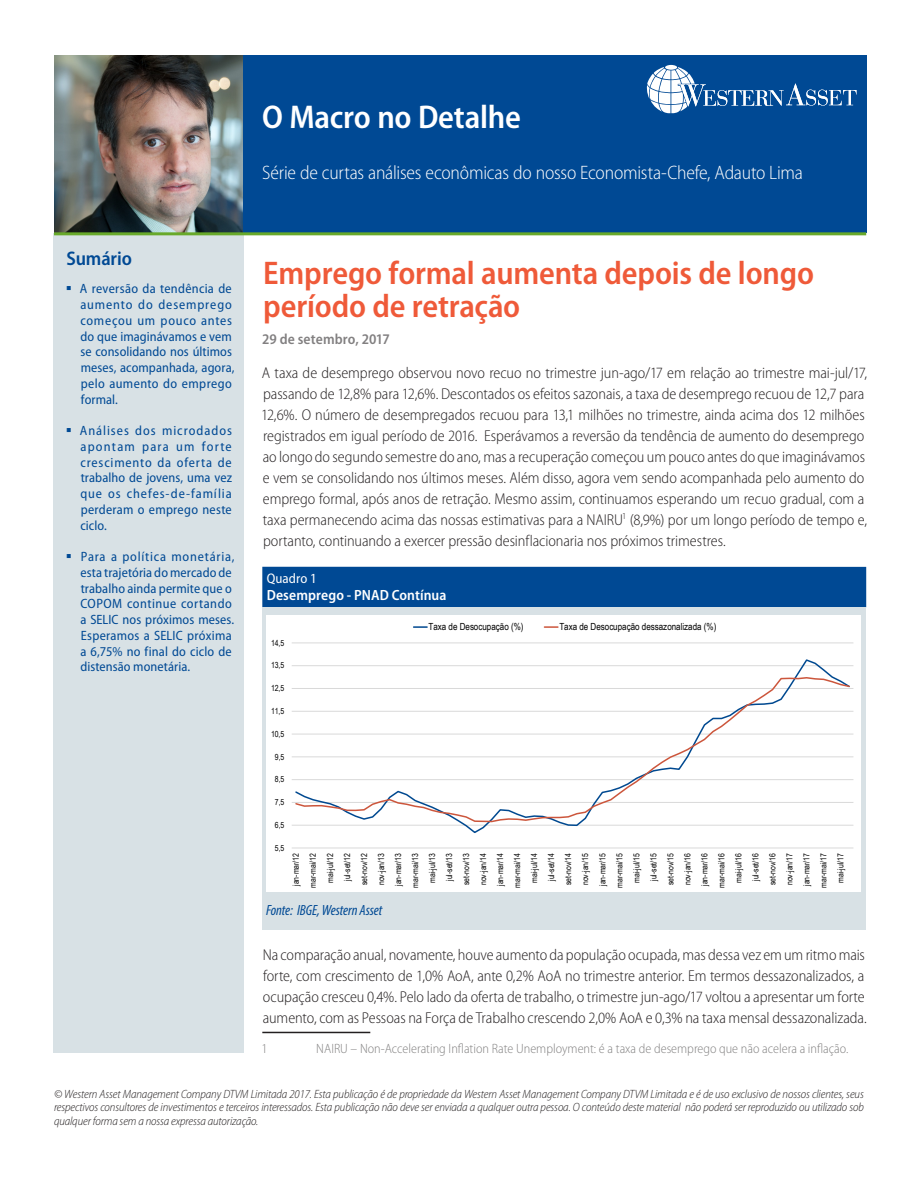
<style>
.page{position:relative;width:918px;height:1188px;background:#fff}
.page>*{position:absolute;margin:0;border:0;box-sizing:border-box;transform-origin:0 0}
.Body_Text{font:600 semi-condensed 33px "Myriad Pro";letter-spacing:-.005em;color:#fff}
.t1{font:600 semi-condensed 32.85px/32.8px "Myriad Pro";letter-spacing:-.005em;color:#ef5a39}
.t2{font:600 semi-condensed 19.65px "Myriad Pro";letter-spacing:-.005em;color:#004994}
.Body_Text-2{font:300 semi-condensed 19.5px "Myriad Pro";letter-spacing:-.01em;color:#fff}
.Body_Text-3{font:300 semi-condensed 15.75px/21px "Myriad Pro";letter-spacing:-.005em;color:#231f20}
.t3{font:italic condensed 14.85px "Myriad Pro";letter-spacing:-.005em;color:#004994}
.t4{font:600 semi-condensed 14.85px "Myriad Pro";letter-spacing:.005em;color:#fff}
.t5{font:600 semi-condensed 14.85px "Myriad Pro";letter-spacing:.005em;color:#828081}
.t6{font:semi-condensed 13.95px "Myriad Pro";letter-spacing:.005em;color:#fff}
.t7{font:semi-condensed 13.5px/15.8px "Myriad Pro";letter-spacing:.015em;color:#004994}
.t8{font:300 semi-condensed 13.5px "Myriad Pro";color:#848383}
.t9{font:italic 300 semi-condensed 12px/13.5px "Myriad Pro";letter-spacing:-.01em;color:#231f20;text-align:justify}
.t10{font:9.75px "Arial Narrow";letter-spacing:-.005em;color:#000}
.t11{font:8.4px/17px "Arial Narrow";color:#000;text-align:right}
</style>
<div class="page">
<hr style="left:262px;top:1032px;width:108px;height:1px;background:#231f20">
<div style="left:54px;top:55px;width:812px;height:177px;background:#004994"></div>
<img style="left:54px;top:55px;width:189px;height:177px">
<div style="left:53px;top:234px;width:191px;height:819px;background:#d8e1e5"></div>
<div style="left:262px;top:567px;width:604px;height:40px;background:#004994"></div>
<div style="left:262px;top:607px;width:604px;height:323px;background:#d8e1e5"></div>
<hr style="left:54px;top:232px;width:812px;height:3px;background:#68a92a">
<div style="left:665px;top:65px;width:12px;height:5px;background:#fff;border-radius:50%"></div>
<svg style="left:646px;top:67px;width:210px;height:46px"></svg>
<div style="left:266px;top:615px;width:595px;height:277px;background:#fff"></div>
<hr style="left:292px;top:825px;width:561px;height:1px;background:#d9d9d9">
<hr style="left:292px;top:802px;width:561px;height:1px;background:#d9d9d9">
<hr style="left:292px;top:779px;width:561px;height:1px;background:#d9d9d9">
<hr style="left:292px;top:757px;width:561px;height:1px;background:#d9d9d9">
<hr style="left:292px;top:734px;width:561px;height:1px;background:#d9d9d9">
<hr style="left:292px;top:711px;width:561px;height:1px;background:#d9d9d9">
<hr style="left:292px;top:688px;width:561px;height:1px;background:#d9d9d9">
<hr style="left:292px;top:665px;width:561px;height:1px;background:#d9d9d9">
<hr style="left:292px;top:643px;width:561px;height:1px;background:#d9d9d9">
<hr style="left:292px;top:848px;width:561px;height:1px;background:#d9d9d9">
<svg style="left:294px;top:659px;width:557px;height:174px"></svg>
<svg style="left:294px;top:676px;width:557px;height:147px"></svg>
<svg style="left:414px;top:626px;width:13px;height:2px"></svg>
<svg style="left:544px;top:626px;width:14px;height:2px"></svg>
<p class="t2" style="left:66px;top:247px;width:67px">Sumário</p>
<p class="t7" style="left:80px;top:281px;width:156px">A reversão da tendência de aumento do desemprego começou um pouco antes do que imaginávamos e vem se consolidando nos últimos meses, acompanhada, agora, pelo aumento do emprego formal.</p>
<p class="t7" style="left:80px;top:423px;width:154px;text-align:justify">Análises dos microdados apontam para um forte crescimento da oferta de trabalho de jovens, uma vez que os chefes-de-família perderam o emprego neste ciclo.</p>
<p class="t7" style="left:80px;top:549px;width:156px">Para a política monetária, esta trajetória do mercado de trabalho ainda permite que o<br>COPOM continue cortando a SELIC nos próximos meses.<br>Esperamos a SELIC próxima a 6,75% no final do ciclo de distensão monetária.</p>
<p class="Body_Text" style="left:262px;top:99px;width:260px">O Macro no Detalhe</p>
<p class="Body_Text-2" style="left:262px;top:162px;width:542px">Série de curtas análises econômicas do nosso Economista-Chefe, Adauto Lima</p>
<p class="t1" style="left:263px;top:257px;width:552px">Emprego formal aumenta depois de longo período de retração</p>
<p class="t5" style="left:262px;top:331px;width:129px">29 de setembro, 2017</p>
<p class="Body_Text-3" style="left:261px;top:362px;width:608px">A taxa de desemprego observou novo recuo no trimestre jun-ago/17 em relação ao trimestre mai-jul/17, passando de 12,8% para 12,6%. Descontados os efeitos sazonais, a taxa de desemprego recuou de 12,7 para 12,6%. O número de desempregados recuou para 13,1 milhões no trimestre, ainda acima dos 12 milhões registrados em igual período de 2016. Esperávamos a reversão da tendência de aumento do desemprego ao longo do segundo semestre do ano, mas a recuperação começou um pouco antes do que imaginávamos e vem se consolidando nos últimos meses. Além disso, agora vem sendo acompanhada pelo aumento do emprego formal, após anos de retração. Mesmo assim, continuamos esperando um recuo gradual, com a taxa permanecendo acima das nossas estimativas para a NAIRU<sup>1</sup> (8,9%) por um longo período de tempo e, portanto, continuando a exercer pressão desinflacionaria nos próximos trimestres.</p>
<p class="t6" style="left:267px;top:571px;width:52px">Quadro 1</p>
<p class="t4" style="left:267px;top:587px;width:181px">Desemprego - PNAD Contínua</p>
<p class="t11" style="left:271px;top:634px;width:15px">14,5</p>
<p class="t11" style="left:271px;top:657px;width:15px">13,5</p>
<p class="t11" style="left:271px;top:679px;width:15px">12,5</p>
<p class="t11" style="left:271px;top:702px;width:15px">11,5</p>
<p class="t11" style="left:271px;top:725px;width:15px">10,5</p>
<p class="t11" style="left:275px;top:748px;width:11px">9,5</p>
<p class="t11" style="left:275px;top:771px;width:11px">8,5</p>
<p class="t11" style="left:275px;top:793px;width:11px">7,5</p>
<p class="t11" style="left:275px;top:816px;width:11px">6,5</p>
<p class="t11" style="left:275px;top:839px;width:11px">5,5</p>
<p class="t10" style="left:428px;top:620px;width:97px">Taxa de Desocupação (%)</p>
<p class="t10" style="left:559px;top:620px;width:159px">Taxa de Desocupação dessazonalizada (%)</p>
<p class="t11" style="left:287px;top:888px;width:36px;rotate:-90deg">jan-mar/12 mar-mai/12 mai-jul/12 jul-set/12 set-nov/12 nov-jan/13 jan-mar/13 mar-mai/13 mai-jul/13 jul-set/13 set-nov/13 nov-jan/14 jan-mar/14 mar-mai/14 mai-jul/14 jul-set/14 set-nov/14 nov-jan/15 jan-mar/15 mar-mai/15 mai-jul/15 jul-set/15 set-nov/15 nov-jan/16 jan-mar/16 mar-mai/16 mai-jul/16 jul-set/16 set-nov/16 nov-jan/17 jan-mar/17 mar-mai/17 mai-jul/17</p>
<p class="t3" style="left:266px;top:901px;width:118px">Fonte: IBGE, Western Asset</p>
<p class="Body_Text-3" style="left:263px;top:944px;width:606px">Na comparação anual, novamente, houve aumento da população ocupada, mas dessa vez em um ritmo mais forte, com crescimento de 1,0% AoA, ante 0,2% AoA no trimestre anterior. Em termos dessazonalizados, a ocupação cresceu 0,4%. Pelo lado da oferta de trabalho, o trimestre jun-ago/17 voltou a apresentar um forte aumento, com as Pessoas na Força de Trabalho crescendo 2,0% AoA e 0,3% na taxa mensal dessazonalizada.</p>
<p class="t8" style="left:261px;top:1042px;width:8px">1</p>
<p class="t8" style="left:316px;top:1042px;width:534px">NAIRU – Non-Accelerating Inflation Rate Unemployment: é a taxa de desemprego que não acelera a inflação.</p>
<p class="t9" style="left:54px;top:1087px;width:811px">© Western Asset Management Company DTVM Limitada 2017. Esta publicação é de propriedade da Western Asset Management Company DTVM Limitada e é de uso exclusivo de nossos clientes, seus respectivos consultores de investimentos e terceiros interessados. Esta publicação não deve ser enviada a qualquer outra pessoa. O conteúdo deste material não poderá ser reproduzido ou utilizado sob qualquer forma sem a nossa expressa autorização.</p>
</div>
